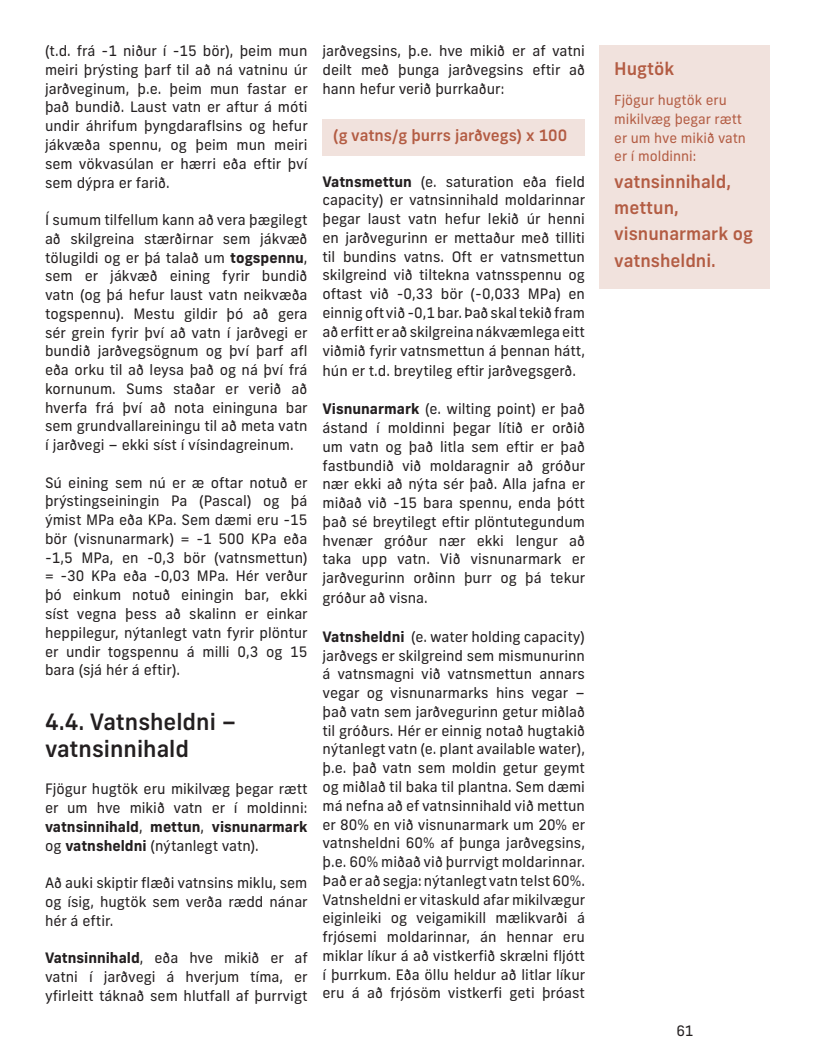
<style>
.page{position:relative;width:815px;height:1053px;background:#fff}
.page>*{position:absolute;margin:0;border:0;box-sizing:border-box;transform-origin:0 0}
.t1{font:500 22.5px/27px "New Frank";color:#231f20}
.t2{font:500 17.5px/26.2px "New Frank";color:#b35c43}
.t3{font:500 15.62px "New Frank";color:#b35c43}
.t4{font:14.38px/18.8px "New Frank";color:#231f20;text-align:justify}
.t5{font:13.75px/18.8px "New Frank";color:#b35c43}
.s1{font-weight:700}
</style>
<div class="page">
<div style="left:600px;top:45px;width:170px;height:243px;background:#f1e2dd"></div>
<div style="left:322px;top:119px;width:263px;height:36px;background:#f1e2dd"></div>
<p class="t4" style="left:45px;top:42px;width:264px">(t.d. frá -1 niður í -15 bör), þeim mun meiri þrýsting þarf til að ná vatninu úr jarðveginum, þ.e. þeim mun fastar er það bundið. Laust vatn er aftur á móti undir áhrifum þyngdaraflsins og hefur jákvæða spennu, og þeim mun meiri sem vökvasúlan er hærri eða eftir því sem dýpra er farið.</p>
<p class="t4" style="left:45px;top:210px;width:264px">Í sumum tilfellum kann að vera þægilegt að skilgreina stærðirnar sem jákvæð tölugildi og er þá talað um <span class="s1">togspennu</span>, sem er jákvæð eining fyrir bundið vatn (og þá hefur laust vatn neikvæða togspennu). Mestu gildir þó að gera sér grein fyrir því að vatn í jarðvegi er bundið jarðvegsögnum og því þarf afl eða orku til að leysa það og ná því frá kornunum. Sums staðar er verið að hverfa frá því að nota eininguna bar sem grundvallareiningu til að meta vatn í jarðvegi – ekki síst í vísindagreinum.</p>
<p class="t4" style="left:45px;top:473px;width:264px">Sú eining sem nú er æ oftar notuð er þrýstingseiningin Pa (Pascal) og þá ýmist MPa eða KPa. Sem dæmi eru -15 bör (visnunarmark) = -1 500 KPa eða -1,5 MPa, en -0,3 bör (vatnsmettun) = -30 KPa eða -0,03 MPa. Hér verður þó einkum notuð einingin bar, ekki síst vegna þess að skalinn er einkar heppilegur, nýtanlegt vatn fyrir plöntur er undir togspennu á milli 0,3 og 15 bara (sjá hér á eftir).</p>
<h1 class="t1" style="left:45px;top:708px;width:193px">4.4. Vatnsheldni – vatnsinnihald</h1>
<p class="t4" style="left:45px;top:779px;width:264px">Fjögur hugtök eru mikilvæg þegar rætt er um hve mikið vatn er í moldinni: <span class="s1">vatnsinnihald</span>, <span class="s1">mettun</span>, <span class="s1">visnunarmark </span>og <span class="s1">vatnsheldni</span> (nýtanlegt vatn).</p>
<p class="t4" style="left:45px;top:873px;width:264px">Að auki skiptir flæði vatnsins miklu, sem og ísig, hugtök sem verða rædd nánar hér á eftir.</p>
<p class="t4" style="left:45px;top:948px;width:264px"><span class="s1">Vatnsinnihald</span>, eða hve mikið er af vatni í jarðvegi á hverjum tíma, er yfirleitt táknað sem hlutfall af þurrvigt</p>
<p class="t4" style="left:322px;top:42px;width:264px">jarðvegsins, þ.e. hve mikið er af vatni deilt með þunga jarðvegsins eftir að hann hefur verið þurrkaður:</p>
<p class="t3" style="left:333px;top:126px;width:236px">(g vatns/g þurrs jarðvegs) x 100</p>
<p class="t4" style="left:322px;top:172px;width:264px"><span class="s1">Vatnsmettun</span> (e. saturation eða field capacity) er vatnsinnihald moldarinnar þegar laust vatn hefur lekið úr henni en jarðvegurinn er mettaður með tilliti til bundins vatns. Oft er vatnsmettun skilgreind við tiltekna vatnsspennu og oftast við -0,33 bör (-0,033 MPa) en einnig oft við -0,1 bar. Það skal tekið fram að erfitt er að skilgreina nákvæmlega eitt viðmið fyrir vatnsmettun á þennan hátt, hún er t.d. breytileg eftir jarðvegsgerð.</p>
<p class="t4" style="left:322px;top:399px;width:264px"><span class="s1">Visnunarmark</span> (e. wilting point) er það ástand í moldinni þegar lítið er orðið um vatn og það litla sem eftir er það fastbundið við moldaragnir að gróður nær ekki að nýta sér það. Alla jafna er miðað við -15 bara spennu, enda þótt það sé breytilegt eftir plöntutegundum hvenær gróður nær ekki lengur að taka upp vatn. Við visnunarmark er jarðvegurinn orðinn þurr og þá tekur gróður að visna.</p>
<p class="t4" style="left:322px;top:627px;width:264px"><span class="s1">Vatnsheldni</span> (e. water holding capacity) jarðvegs er skilgreind sem mismunurinn á vatnsmagni við vatnsmettun annars vegar og visnunarmarks hins vegar – það vatn sem jarðvegurinn getur miðlað til gróðurs. Hér er einnig notað hugtakið nýtanlegt vatn (e. plant available water), þ.e. það vatn sem moldin getur geymt og miðlað til baka til plantna. Sem dæmi má nefna að ef vatnsinnihald við mettun er 80% en við visnunarmark um 20% er vatnsheldni 60% af þunga jarðvegsins, þ.e. 60% miðað við þurrvigt moldarinnar.<br>Það er að segja: nýtanlegt vatn telst 60%.<br>Vatnsheldni er vitaskuld afar mikilvægur eiginleiki og veigamikill mælikvarði á frjósemi moldarinnar, án hennar eru miklar líkur á að vistkerfið skrælni fljótt í þurrkum. Eða öllu heldur að litlar líkur eru á að frjósöm vistkerfi geti þróast</p>
<p class="t2" style="left:614px;top:56px;width:61px">Hugtök</p>
<p class="t5" style="left:614px;top:91px;width:133px">Fjögur hugtök eru mikilvæg þegar rætt er um hve mikið vatn er í moldinni:</p>
<p class="t2" style="left:614px;top:168px;width:140px">vatnsinnihald, mettun, visnunarmark og vatnsheldni.</p>
<p class="t4" style="left:676px;top:1021px;width:19px">61</p>
</div>
